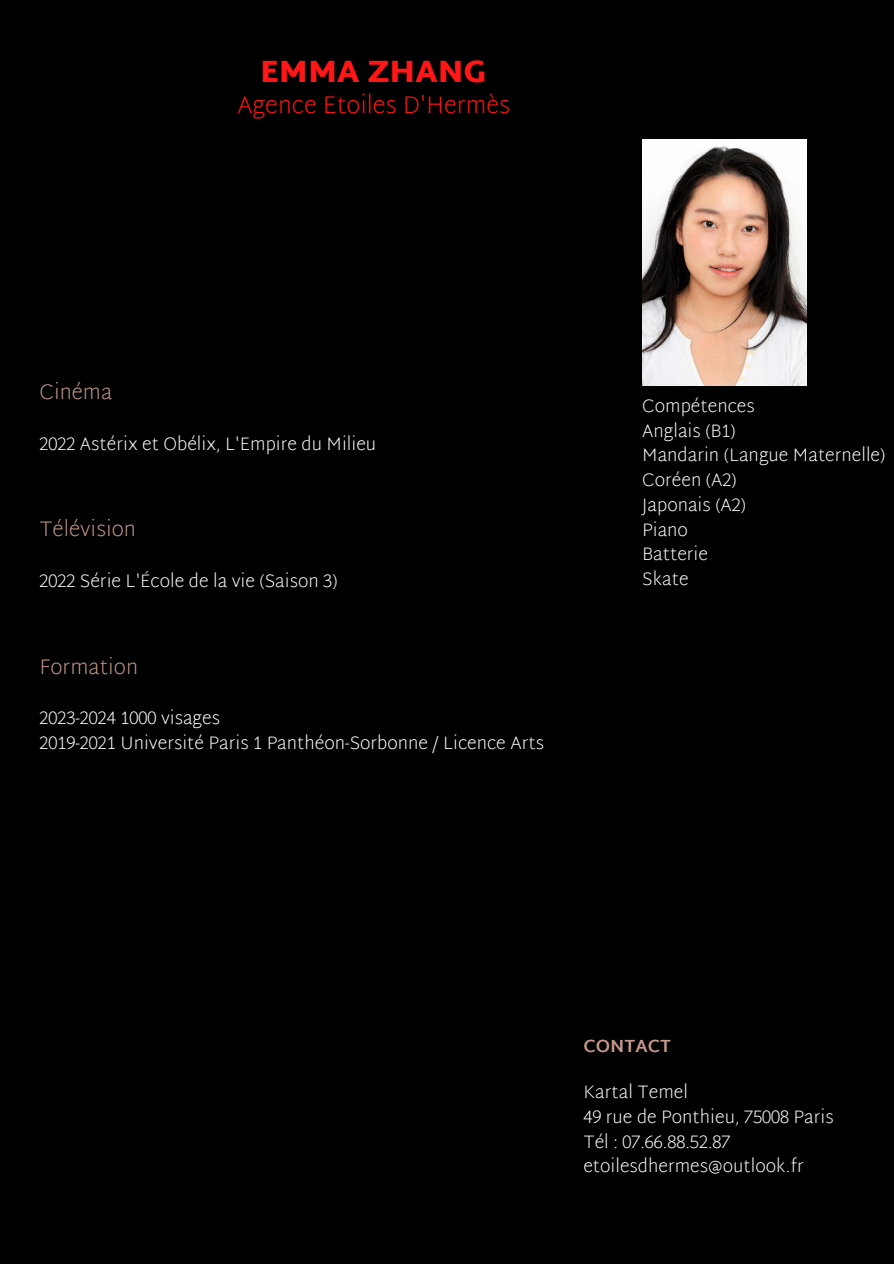
<style>
.page{position:relative;width:894px;height:1264px;background:#fff}
.page>*{position:absolute;margin:0;border:0;box-sizing:border-box;transform-origin:0 0}
.t1{font:900 31.5px "Martel Sans";color:#ff1616}
.t2{font:200 24px "Martel Sans";color:#ff1616}
.t3{font:200 21px "Martel Sans";color:#c7998c}
.t4{font:200 18px "Martel Sans";color:#fff}
.t5{font:700 18px "Martel Sans";color:#c7998c}
</style>
<div class="page">
<div style="left:0;top:0;width:893px;height:1263px;background:#000"></div>
<img style="left:642px;top:139px;width:164px;height:246px">
<p class="t1" style="left:260px;top:53px;width:227px">EMMA ZHANG</p>
<p class="t2" style="left:237px;top:90px;width:274px">Agence Etoiles D'Hermès</p>
<p class="t3" style="left:39px;top:379px;width:74px">Cinéma</p>
<p class="t4" style="left:39px;top:433px;width:338px">2022 Astérix et Obélix, L'Empire du Milieu</p>
<p class="t3" style="left:39px;top:516px;width:98px">Télévision</p>
<p class="t4" style="left:39px;top:570px;width:299px">2022 Série L'École de la vie (Saison 3)</p>
<p class="t3" style="left:39px;top:654px;width:100px">Formation</p>
<p class="t4" style="left:39px;top:707px;width:182px">2023-2024 1000 visages</p>
<p class="t4" style="left:39px;top:732px;width:506px">2019-2021 Université Paris 1 Panthéon-Sorbonne / Licence Arts</p>
<p class="t4" style="left:642px;top:395px;width:114px">Compétences</p>
<p class="t4" style="left:642px;top:420px;width:95px">Anglais (B1)</p>
<p class="t4" style="left:642px;top:444px;width:244px">Mandarin (Langue Maternelle)</p>
<p class="t4" style="left:642px;top:469px;width:96px">Coréen (A2)</p>
<p class="t4" style="left:642px;top:494px;width:105px">Japonais (A2)</p>
<p class="t4" style="left:642px;top:519px;width:47px">Piano</p>
<p class="t4" style="left:642px;top:543px;width:67px">Batterie</p>
<p class="t4" style="left:642px;top:568px;width:48px">Skate</p>
<p class="t5" style="left:583px;top:1035px;width:89px">CONTACT</p>
<p class="t4" style="left:583px;top:1081px;width:106px">Kartal Temel</p>
<p class="t4" style="left:583px;top:1105px;width:252px">49 rue de Ponthieu, 75008 Paris</p>
<p class="t4" style="left:583px;top:1130px;width:149px">Tél : 07.66.88.52.87</p>
<p class="t4" style="left:583px;top:1155px;width:222px">etoilesdhermes@outlook.fr</p>
</div>
